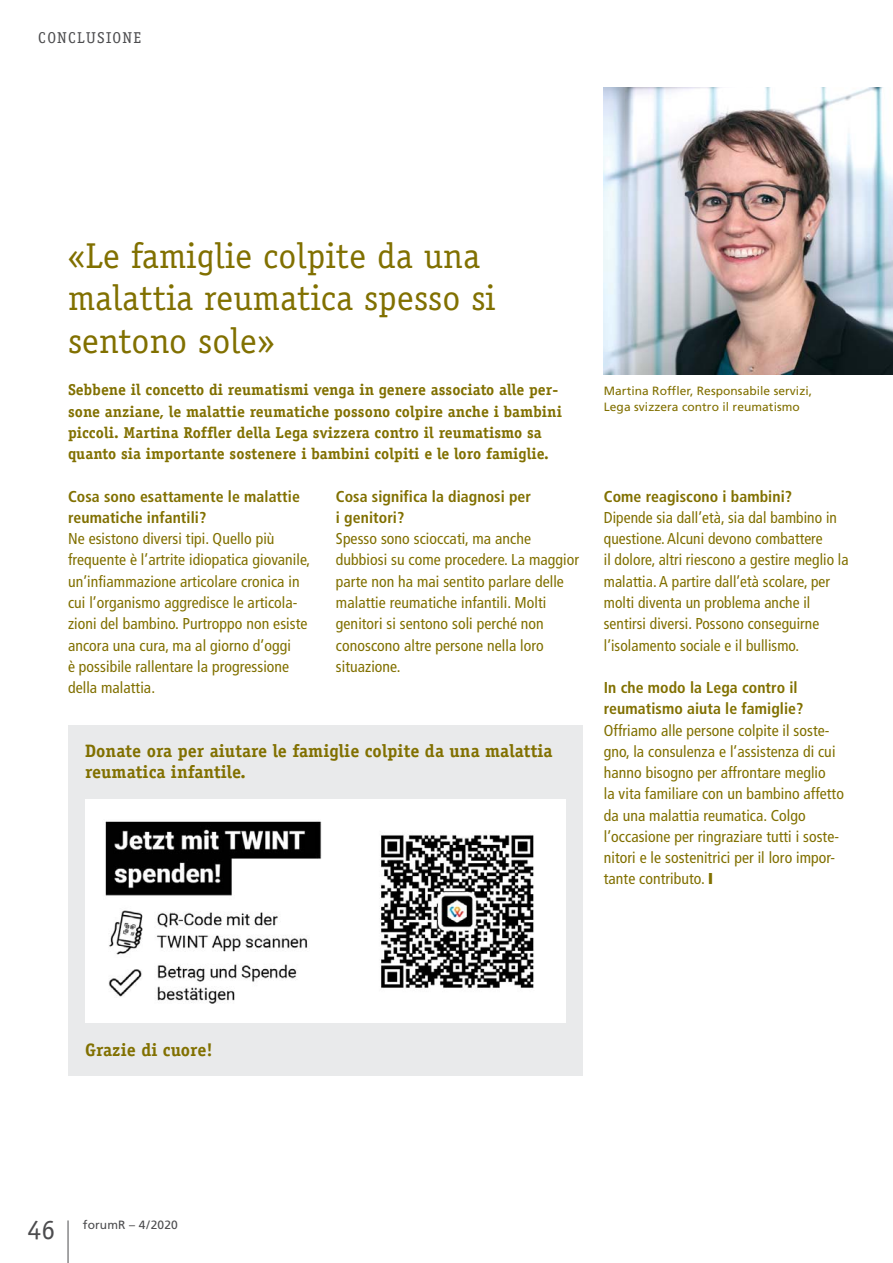
<style>
.page{position:relative;width:893px;height:1263px;background:#fff}
.page>*{position:absolute;margin:0;border:0;box-sizing:border-box;transform-origin:0 0}
.t1{font:36px/42.5px "Officina Serif";letter-spacing:.005em;color:#817000}
.t2{font:27.75px "Officina Sans";color:#4c4c4e}
.t3{font:700 18px/21.3px "Officina Serif";letter-spacing:.005em;color:#817000}
.t4{font:condensed 15.75px/21.3px "Frutiger";letter-spacing:.005em;color:#817000}
.t5{font:700 15.75px/21.3px "Officina Serif";letter-spacing:.005em;color:#817000}
.t6{font:700 condensed 15.75px/21.3px "Frutiger";letter-spacing:.005em;color:#817000}
.t7{font:15.75px "Officina Serif";letter-spacing:.095em;color:#4c4c4e}
.t8{font:12px/15.9px "Frutiger";letter-spacing:.005em;color:#817000}
.t9{font:12px "Frutiger";letter-spacing:.01em;color:#4c4c4e}
.s1{font-weight:900}
</style>
<div class="page">
<hr style="left:68px;top:1220px;width:1px;height:43px;background:#4c4c4e">
<div style="left:68px;top:725px;width:515px;height:351px;background:#e9eaeb"></div>
<img style="left:85px;top:801px;width:481px;height:220px">
<img style="left:604px;top:87px;width:289px;height:287px">
<p class="t7" style="left:38px;top:31px;width:104px">CONCLUSIONE</p>
<h1 class="t1" style="left:68px;top:238px;width:429px">«Le famiglie colpite da una malattia reumatica spesso si sentono sole»</h1>
<p class="t5" style="left:68px;top:381px;width:495px">Sebbene il concetto di reumatismi venga in genere associato alle per&shy;sone anziane, le malattie reumatiche possono colpire anche i bambini piccoli. Martina Roffler della Lega svizzera contro il reumatismo sa quanto sia importante sostenere i bambini colpiti e le loro famiglie.</p>
<p class="t6" style="left:68px;top:486px;width:233px">Cosa sono esattamente le malattie reumatiche infantili?</p>
<p class="t4" style="left:68px;top:529px;width:244px">Ne esistono diversi tipi. Quello più frequente è l’artrite idiopatica giovanile, un’infiammazione articolare cronica in cui l’organismo aggredisce le articola&shy;zioni del bambino. Purtroppo non esiste ancora una cura, ma al giorno d’oggi<br>è possibile rallentare la progressione della malattia.</p>
<p class="t6" style="left:336px;top:486px;width:197px">Cosa significa la diagnosi per i genitori?</p>
<p class="t4" style="left:336px;top:529px;width:245px">Spesso sono scioccati, ma anche dubbiosi su come procedere. La maggior parte non ha mai sentito parlare delle malattie reumatiche infantili. Molti genitori si sentono soli perché non conoscono altre persone nella loro situazione.</p>
<p class="t3" style="left:85px;top:742px;width:469px">Donate ora per aiutare le famiglie colpite da una malattia reumatica infantile.</p>
<p class="t8" style="left:604px;top:384px;width:210px">Martina Roffler, Responsabile servizi,<br>Lega svizzera contro il reumatismo</p>
<p class="t6" style="left:604px;top:486px;width:190px">Come reagiscono i bambini?</p>
<p class="t4" style="left:604px;top:508px;width:246px">Dipende sia dall’età, sia dal bambino in questione. Alcuni devono combattere<br>il dolore, altri riescono a gestire meglio la malattia. A partire dall’età scolare, per molti diventa un problema anche il sentirsi diversi. Possono conseguirne l’isolamento sociale e il bullismo.</p>
<p class="t6" style="left:604px;top:678px;width:201px">In che modo la Lega contro il reumatismo aiuta le famiglie?</p>
<p class="t4" style="left:604px;top:721px;width:242px">Offriamo alle persone colpite il soste&shy;gno, la consulenza e l’assistenza di cui hanno bisogno per affrontare meglio<br>la vita familiare con un bambino affetto da una malattia reumatica. Colgo l’occasione per ringraziare tutti i soste - nitori e le sostenitrici per il loro impor&shy;tante contributo. <span class="s1">I</span></p>
<p class="t3" style="left:85px;top:1041px;width:129px">Grazie di cuore!</p>
<h2 class="t2" style="left:28px;top:1220px;width:29px">46</h2>
<p class="t9" style="left:83px;top:1219px;width:96px">forumR – 4/2020</p>
</div>
